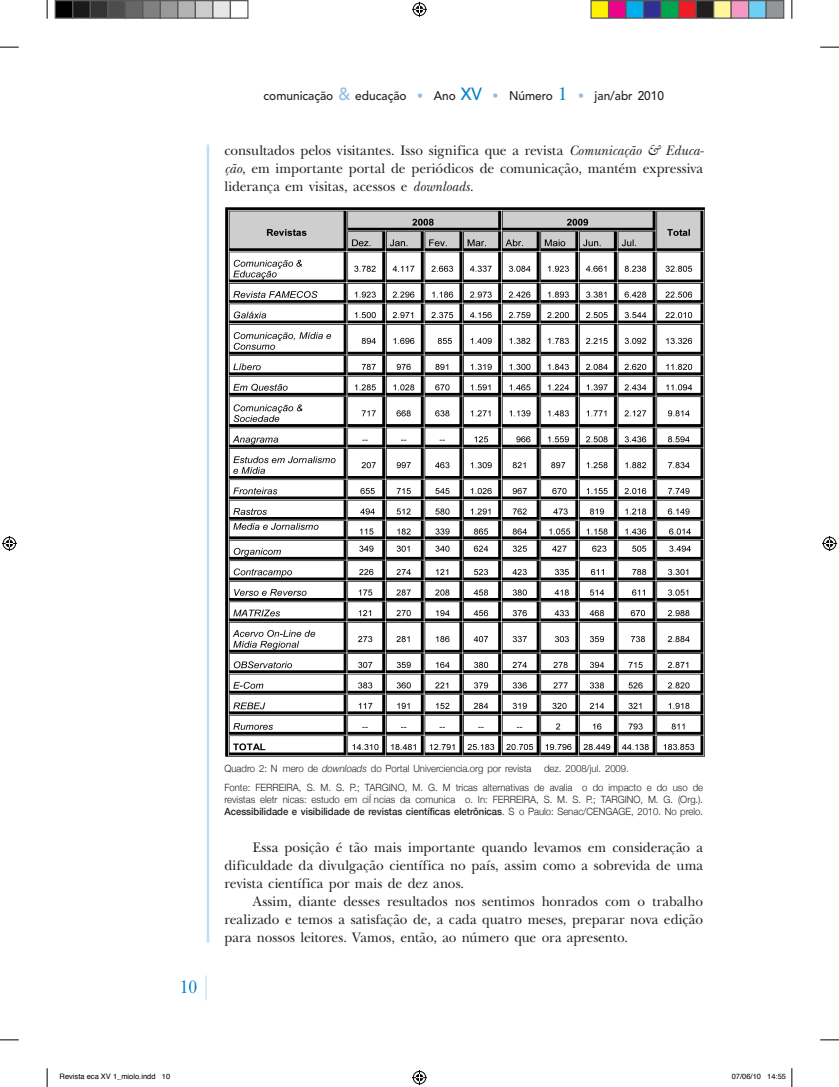
<style>
.page{position:relative;width:839px;height:1087px;background:#fff}
.page>*{position:absolute;margin:0;border:0;box-sizing:border-box;transform-origin:0 0}
.t1{font:18.75px "New Baskerville";color:#0082c8;scale:.9 1}
.t2{font:14.38px/18.1px "New Baskerville";color:#231f20;text-align:justify;scale:.95 1}
.t3{font:500 12.5px "Avenir";color:#231f20;scale:.95 1}
.t4{font:300 10px/19.1px "Helvetica Neue";color:#231f20;scale:.95 1}
.t5{font:500 10px/12px "Helvetica Neue";color:#231f20;text-align:right;scale:.95 1}
.t6{font:7.5px "Helvetica";color:#000}
.s1{font-size:17.5px;color:#92bee4}
.s2{color:#92bee4}
.s3{font-size:17.5px;color:#0082c8}
.s4{font-family:"New Baskerville";font-weight:400;font-size:18.75px;color:#0082c8}
.s5{font-style:italic}
.s6{font-weight:300}
</style>
<div class="page">
<hr style="left:207px;top:145px;width:2px;height:797px;background:#c5dcf1">
<hr style="left:205px;top:975px;width:2px;height:25px;background:#c5dcf1">
<img style="left:225px;top:207px;width:480px;height:550px">
<svg style="left:0;top:46px;width:19px;height:2px"></svg>
<svg style="left:820px;top:46px;width:18px;height:2px"></svg>
<svg style="left:0;top:1039px;width:19px;height:1px"></svg>
<svg style="left:820px;top:1039px;width:18px;height:1px"></svg>
<svg style="left:46px;top:0;width:2px;height:19px"></svg>
<svg style="left:46px;top:1068px;width:2px;height:18px"></svg>
<svg style="left:791px;top:0;width:1px;height:19px"></svg>
<svg style="left:412px;top:2px;width:15px;height:15px"></svg>
<svg style="left:412px;top:1070px;width:15px;height:14px"></svg>
<svg style="left:2px;top:536px;width:15px;height:15px"></svg>
<svg style="left:822px;top:536px;width:14px;height:15px"></svg>
<div style="left:55px;top:1px;width:18px;height:17px;background:#000"></div>
<div style="left:55px;top:0;width:18px;height:19px;border:1px solid #595959"></div>
<div style="left:73px;top:1px;width:17px;height:17px;background:#1a1a1a"></div>
<div style="left:72px;top:0;width:19px;height:19px;border:1px solid #595959"></div>
<div style="left:90px;top:1px;width:18px;height:17px;background:#333"></div>
<div style="left:90px;top:0;width:18px;height:19px;border:1px solid #595959"></div>
<div style="left:108px;top:1px;width:17px;height:17px;background:#4d4d4d"></div>
<div style="left:107px;top:0;width:19px;height:19px;border:1px solid #595959"></div>
<div style="left:125px;top:1px;width:18px;height:17px;background:#666"></div>
<div style="left:125px;top:0;width:18px;height:19px;border:1px solid #595959"></div>
<div style="left:143px;top:1px;width:17px;height:17px;background:#808080"></div>
<div style="left:142px;top:0;width:19px;height:19px;border:1px solid #595959"></div>
<div style="left:160px;top:1px;width:18px;height:17px;background:#999"></div>
<div style="left:160px;top:0;width:18px;height:19px;border:1px solid #595959"></div>
<div style="left:178px;top:1px;width:17px;height:17px;background:#b3b3b3"></div>
<div style="left:177px;top:0;width:19px;height:19px;border:1px solid #595959"></div>
<div style="left:195px;top:1px;width:18px;height:17px;background:#ccc"></div>
<div style="left:195px;top:0;width:18px;height:19px;border:1px solid #595959"></div>
<div style="left:213px;top:1px;width:17px;height:17px;background:#e6e6e6"></div>
<div style="left:212px;top:0;width:19px;height:19px;border:1px solid #595959"></div>
<div style="left:230px;top:0;width:18px;height:19px;border:1px solid #595959"></div>
<div style="left:591px;top:1px;width:17px;height:17px;background:#fff101"></div>
<div style="left:590px;top:0;width:19px;height:19px;border:1px solid #595959"></div>
<div style="left:608px;top:1px;width:18px;height:17px;background:#ed028c"></div>
<div style="left:607px;top:0;width:19px;height:19px;border:1px solid #595959"></div>
<div style="left:626px;top:1px;width:17px;height:17px;background:#00aeef"></div>
<div style="left:625px;top:0;width:19px;height:19px;border:1px solid #595959"></div>
<div style="left:643px;top:1px;width:18px;height:17px;background:#2e3092"></div>
<div style="left:642px;top:0;width:19px;height:19px;border:1px solid #595959"></div>
<div style="left:661px;top:1px;width:17px;height:17px;background:#00a54f"></div>
<div style="left:660px;top:0;width:19px;height:19px;border:1px solid #595959"></div>
<div style="left:678px;top:1px;width:18px;height:17px;background:#ee1d23"></div>
<div style="left:677px;top:0;width:19px;height:19px;border:1px solid #595959"></div>
<div style="left:696px;top:1px;width:17px;height:17px;background:#231f20"></div>
<div style="left:695px;top:0;width:19px;height:19px;border:1px solid #595959"></div>
<div style="left:713px;top:1px;width:18px;height:17px;background:#fff79a"></div>
<div style="left:712px;top:0;width:19px;height:19px;border:1px solid #595959"></div>
<div style="left:731px;top:1px;width:17px;height:17px;background:#f499c2"></div>
<div style="left:730px;top:0;width:19px;height:19px;border:1px solid #595959"></div>
<div style="left:748px;top:1px;width:18px;height:17px;background:#6bcff6"></div>
<div style="left:747px;top:0;width:19px;height:19px;border:1px solid #595959"></div>
<div style="left:766px;top:1px;width:17px;height:17px;background:#939598"></div>
<div style="left:765px;top:0;width:19px;height:19px;border:1px solid #595959"></div>
<svg style="left:791px;top:1068px;width:1px;height:18px"></svg>
<p class="t3" style="left:263px;top:89px;width:423px">comunicação <span class="s1">&amp;</span> educação <span class="s2">•</span> Ano <span class="s3">XV</span> <span class="s2">•</span> Número <span class="s4">1</span> <span class="s2">•</span> jan/abr 2010</p>
<p class="t2" style="left:224px;top:141px;width:505px">consultados pelos visitantes. Isso significa que a revista <span class="s5">Comunicação &amp; Educa‑ ção</span>, em importante portal de periódicos de comunicação, mantém expressiva liderança em visitas, acessos e <span class="s5">downloads</span>.</p>
<h1 class="t1" style="left:180px;top:975px;width:21px">10</h1>
<p class="t4" style="left:224px;top:758px;width:505px">Quadro 2: Número de <span class="s5">downloads</span> do Portal Univerciencia.org por revista – dez. 2008/jul. 2009.<br>Fonte: FERREIRA, S. M. S. P.; TARGINO, M. G. Métricas alternativas de avaliação do impacto e do uso de</p>
<p class="t4" style="left:224px;top:790px;width:295px">revistas eletrônicas: estudo em ciências da comunicação. In: Ferreira</p>
<p class="t4" style="left:536px;top:790px;width:80px">, S. M. S. P.; Targino</p>
<p class="t5" style="left:224px;top:793px;width:505px"><span class="s6">, M. G. (Org.).<br></span>Acessibilidade e visibilidade de revistas científicas eletrônicas<span class="s6">. São Paulo: Senac/CENGAGE, 2010. No prelo.</span></p>
<p class="t2" style="left:224px;top:838px;width:505px;text-indent:28px">Essa posição é tão mais importante quando levamos em consideração a dificuldade da divulgação científica no país, assim como a sobrevida de uma revista científica por mais de dez anos.</p>
<p class="t2" style="left:224px;top:892px;width:505px;text-indent:28px">Assim, diante desses resultados nos sentimos honrados com o trabalho realizado e temos a satisfação de, a cada quatro meses, preparar nova edição para nossos leitores. Vamos, então, ao número que ora apresento.</p>
<p class="t6" style="left:60px;top:1070px;width:112px">Revista eca XV 1_miolo.indd 10</p>
<p class="t6" style="left:731px;top:1070px;width:56px">07/06/10 14:55</p>
</div>
